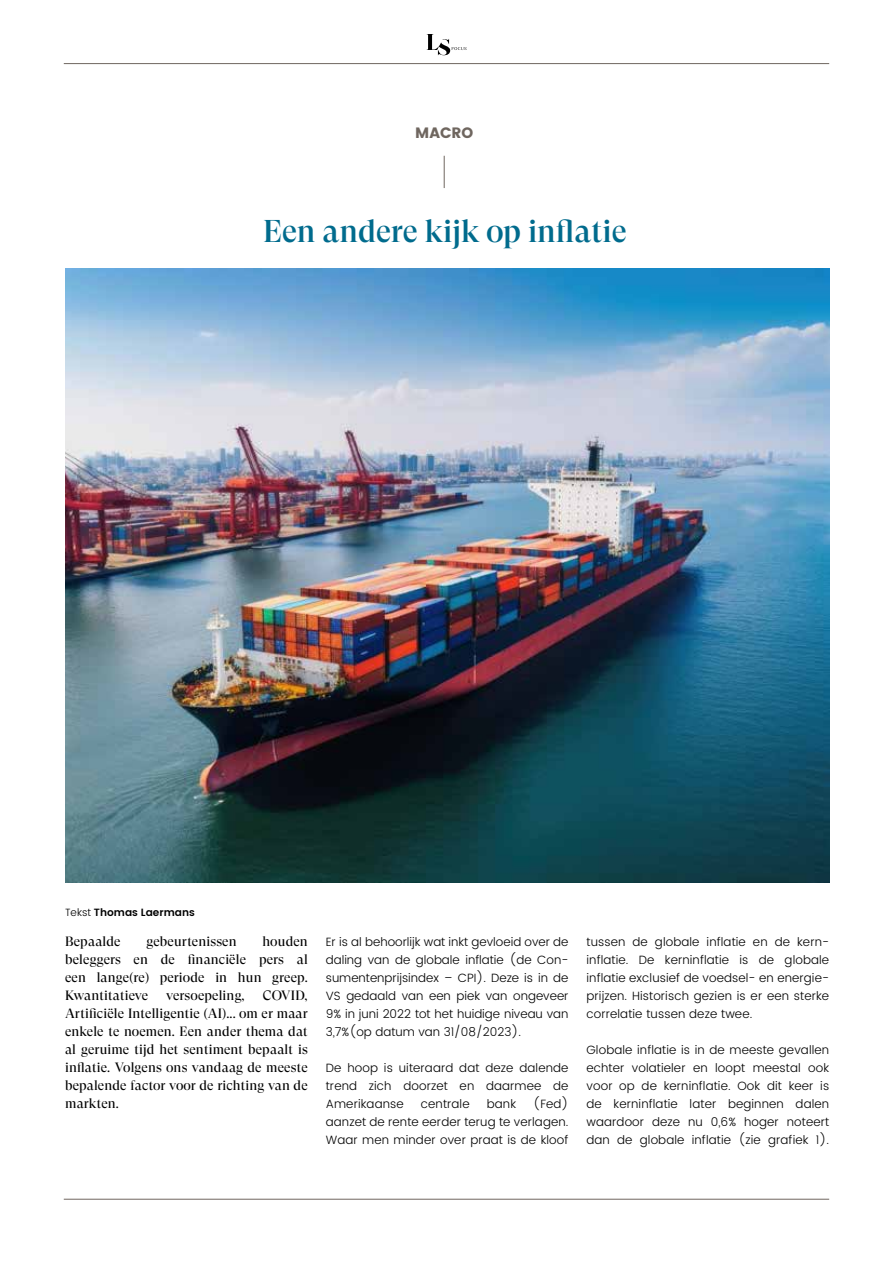
<style>
.page{position:relative;width:893px;height:1263px;background:#fff}
.page>*{position:absolute;margin:0;border:0;box-sizing:border-box;transform-origin:0 0}
.t1{font:500 31.5px "GT Super Display";color:#006b8d}
.t2{font:15px "Poppins";color:#6f665f}
.t3{font:13.5px/18px "GT Super Display";letter-spacing:.01em;color:#000;text-align:justify}
.t4{font:300 12px/18px "Poppins";letter-spacing:.01em;color:#000;text-align:justify}
.t5{font:600 10.5px "Poppins";color:#000}
.s1{font-weight:300}
</style>
<div class="page">
<hr style="left:64px;top:1199px;width:765px;height:1px;background:#6f665f">
<hr style="left:64px;top:63px;width:765px;height:1px;background:#6f665f">
<svg style="left:427px;top:34px;width:39px;height:21px"></svg>
<hr style="left:444px;top:156px;width:1px;height:32px;background:#6f665f">
<img style="left:65px;top:268px;width:764px;height:614px">
<p class="t2" style="left:415px;top:124px;width:60px">MACRO</p>
<h1 class="t1" style="left:263px;top:215px;width:365px">Een andere kijk op inflatie</h1>
<p class="t5" style="left:65px;top:905px;width:131px"><span class="s1">Tekst</span> Thomas Laermans</p>
<p class="t3" style="left:65px;top:933px;width:244px;text-indent:197px">houden beleggers en de financiële pers al een lange(re) periode in hun greep.<br>Kwantitatieve</p>
<p class="t3" style="left:65px;top:933px;width:57px">Bepaalde</p>
<p class="t3" style="left:146px;top:933px;width:92px">gebeurtenissen</p>
<p class="t3" style="left:166px;top:987px;width:80px">versoepeling,</p>
<p class="t3" style="left:65px;top:987px;width:244px;text-indent:198px">COVID, Artificiële Intelligentie (AI)... om er maar enkele te noemen. Een ander thema dat al geruime tijd het sentiment bepaalt is inflatie. Volgens ons vandaag de meeste bepalende factor voor de richting van de markten.</p>
<p class="t4" style="left:326px;top:933px;width:244px">Er is al behoorlijk wat inkt gevloeid over de daling van de globale inflatie (de Con&shy;sumentenprijsindex – CPI). Deze is in de VS gedaald van een piek van ongeveer 9% in juni 2022 tot het huidige niveau van 3,7%(op datum van 31/08/2023).</p>
<p class="t4" style="left:326px;top:1059px;width:244px">De hoop is uiteraard dat deze dalende trend zich doorzet en daarmee de Amerikaanse</p>
<p class="t4" style="left:326px;top:1095px;width:244px;text-indent:207px">(Fed) aanzet de rente eerder terug te verlagen.<br>Waar men minder over praat is de kloof</p>
<p class="t4" style="left:421px;top:1095px;width:50px">centrale</p>
<p class="t4" style="left:487px;top:1095px;width:31px">bank</p>
<p class="t4" style="left:586px;top:933px;width:244px">tussen de globale inflatie en de kern&shy;inflatie. De kerninflatie is de globale inflatie exclusief de voedsel- en energie&shy;prijzen. Historisch gezien is er een sterke correlatie tussen deze twee.</p>
<p class="t4" style="left:586px;top:1041px;width:244px">Globale inflatie is in de meeste gevallen echter volatieler en loopt meestal ook voor op de kerninflatie. Ook dit keer is de kerninflatie later beginnen dalen waardoor deze nu 0,6% hoger noteert dan de globale inflatie (zie grafiek 1).</p>
</div>
